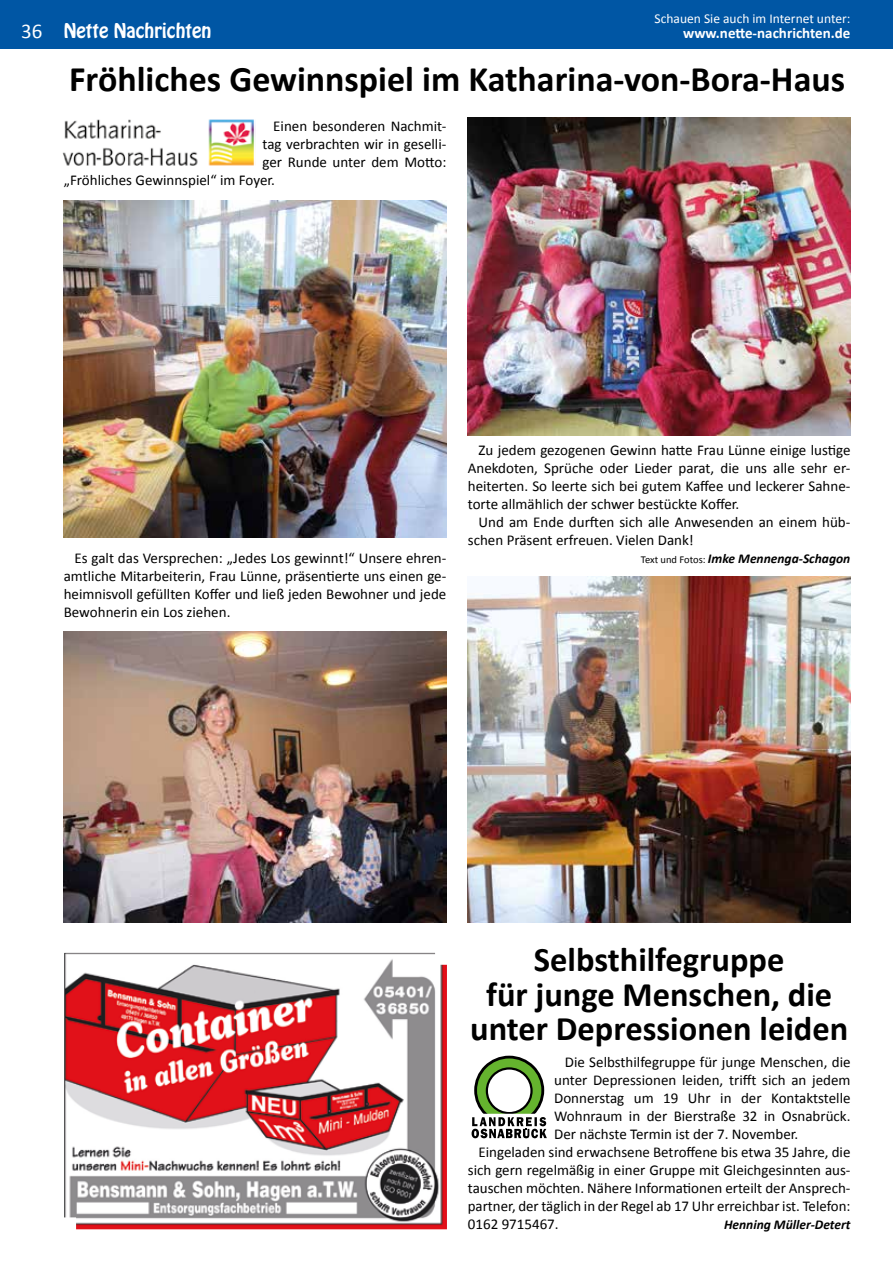
<style>
.page{position:relative;width:893px;height:1263px;background:#fff}
.page>*{position:absolute;margin:0;border:0;box-sizing:border-box;transform-origin:0 0}
.t1{font:700 36px "Calibri";color:#000}
.t2{font:700 34.5px/34.5px "Calibri";color:#000;text-align:center}
.t3{font:18px "Hobo Std";color:#fff}
.t4{font:15px/18px "Calibri";color:#000;text-align:justify}
.t5{font:700 15px "Calibri";color:#fff}
.t6{font:italic 700 13.5px "Calibri";color:#000}
.t7{font:13.5px "Calibri";color:#fff}
.s1{font-family:"Calibri";font-size:21px}
.s2{font-weight:400;font-style:normal;font-size:10.5px}
</style>
<div class="page">
<div style="left:0;top:0;width:893px;height:49px;background:#0056a4"></div>
<img style="left:62px;top:119px;width:193px;height:47px">
<img style="left:468px;top:576px;width:382px;height:347px">
<img style="left:468px;top:118px;width:382px;height:318px">
<img style="left:64px;top:631px;width:382px;height:292px">
<img style="left:64px;top:201px;width:382px;height:337px">
<svg style="left:471px;top:1056px;width:76px;height:82px"></svg>
<img style="left:64px;top:953px;width:383px;height:276px">
<p class="t7" style="left:655px;top:10px;width:197px">Schauen Sie auch im Internet unter:</p>
<p class="t5" style="left:683px;top:23px;width:169px">www.nette-nachrichten.de</p>
<h1 class="t1" style="left:69px;top:56px;width:777px">Fröhliches Gewinnspiel im Katharina-von-Bora-Haus</h1>
<p class="t4" style="left:273px;top:116px;width:175px">Einen besonderen Nachmit-</p>
<p class="t4" style="left:263px;top:134px;width:185px">tag verbrachten wir in geselli-</p>
<p class="t4" style="left:263px;top:152px;width:185px">ger Runde unter dem Motto:</p>
<p class="t4" style="left:64px;top:170px;width:213px">„Fröhliches Gewinnspiel“ im Foyer.</p>
<p class="t3" style="left:21px;top:18px;width:192px"><span class="s1">36</span> Nette Nachrichten</p>
<p class="t4" style="left:64px;top:548px;width:384px;text-indent:11px">Es galt das Versprechen: „Jedes Los gewinnt!“ Unsere ehren&shy;amtliche Mitarbeiterin, Frau Lünne, präsentierte uns einen ge&shy;heimnisvoll gefüllten Koffer und ließ jeden Bewohner und jede Bewohnerin ein Los ziehen.</p>
<p class="t4" style="left:468px;top:440px;width:384px;text-indent:11px">Zu jedem gezogenen Gewinn hatte Frau Lünne einige lustige Anekdoten, Sprüche oder Lieder parat, die uns alle sehr er&shy;heiterten. So leerte sich bei gutem Kaffee und leckerer Sahne&shy;torte allmählich der schwer bestückte Koffer.</p>
<p class="t4" style="left:468px;top:512px;width:384px;text-indent:11px">Und am Ende durften sich alle Anwesenden an einem hüb&shy;schen Präsent erfreuen. Vielen Dank!</p>
<p class="t6" style="left:641px;top:549px;width:211px"><span class="s2">Text und Fotos:</span> Imke Mennenga-Schagon</p>
<h2 class="t2" style="left:470px;top:943px;width:380px">Selbsthilfegruppe<br>für junge Menschen, die unter Depressionen leiden</h2>
<p class="t4" style="left:565px;top:1052px;width:287px">Die Selbsthilfegruppe für junge Menschen, die</p>
<p class="t4" style="left:554px;top:1070px;width:298px">unter Depressionen leiden, trifft sich an jedem</p>
<p class="t4" style="left:554px;top:1088px;width:298px">Donnerstag um 19 Uhr in der Kontaktstelle</p>
<p class="t4" style="left:554px;top:1106px;width:298px">Wohnraum in der Bierstraße 32 in Osnabrück.</p>
<p class="t4" style="left:554px;top:1124px;width:246px">Der nächste Termin ist der 7. November.</p>
<p class="t4" style="left:478px;top:1142px;width:374px">Eingeladen sind erwachsene Betroffene bis etwa 35 Jahre, die</p>
<p class="t4" style="left:468px;top:1160px;width:384px">sich gern regelmäßig in einer Gruppe mit Gleichgesinnten aus-</p>
<p class="t4" style="left:468px;top:1178px;width:384px">tauschen möchten. Nähere Informationen erteilt der Ansprech-</p>
<p class="t4" style="left:468px;top:1196px;width:384px">partner, der täglich in der Regel ab 17 Uhr erreichbar ist. Telefon:</p>
<p class="t4" style="left:468px;top:1214px;width:92px">0162 9715467.</p>
<p class="t6" style="left:724px;top:1215px;width:128px">Henning Müller-Detert</p>
</div>
